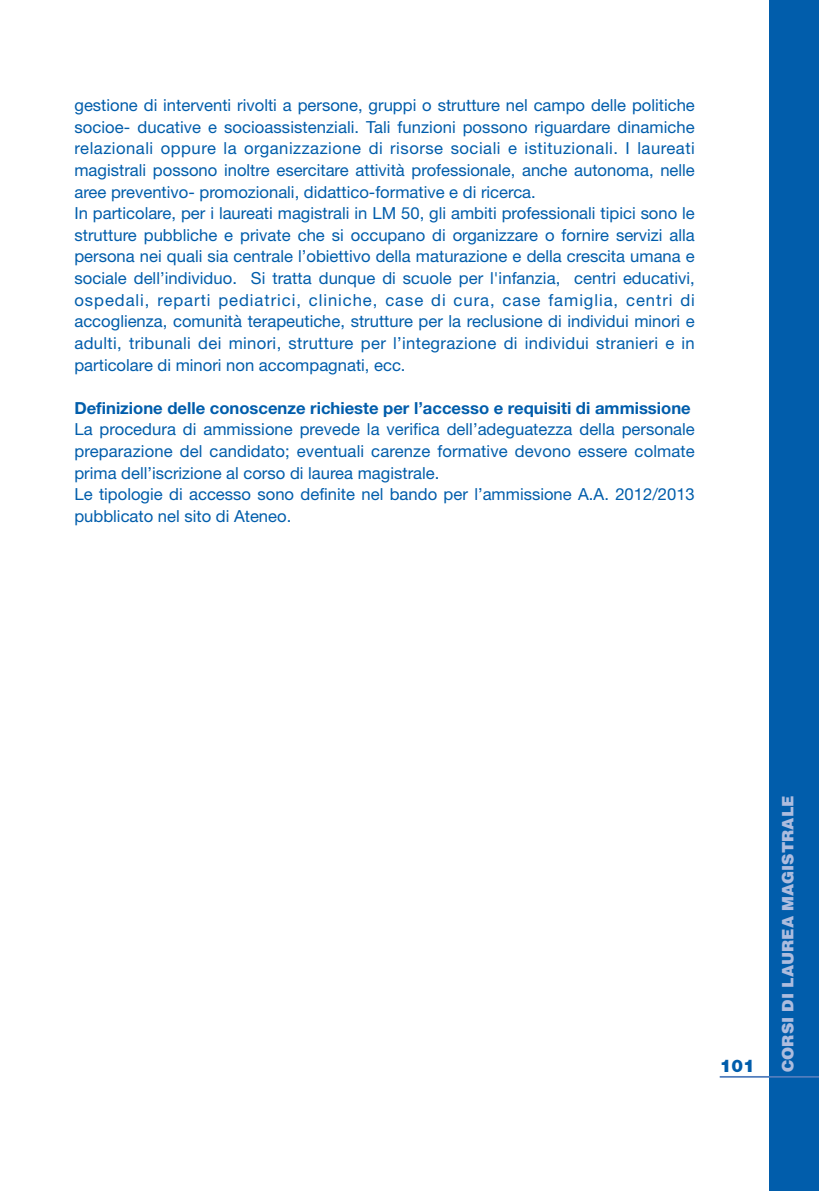
<style>
.page{position:relative;width:819px;height:1191px;background:#fff}
.page>*{position:absolute;margin:0;border:0;box-sizing:border-box;transform-origin:0 0}
.t1{font:900 17.5px "Helvetica Neue";color:#015dab}
.t2{font:16.62px/21.7px "Helvetica Neue";color:#015dab}
.t3{font:700 16.62px "Helvetica Neue";color:#015dab}
.t4{font:900 15.75px "Helvetica";color:#adbcde}
</style>
<div class="page">
<div style="left:769px;top:0;width:50px;height:1191px;background:#015dab"></div>
<hr style="left:719px;top:1076px;width:100px;height:1px;background:#517dbd">
<p class="t2" style="left:74px;top:96px;width:622px">gestione di interventi rivolti a persone, gruppi o strutture nel campo delle politiche socioe- ducative e socioassistenziali. Tali funzioni possono riguardare dinamiche relazionali oppure la organizzazione di risorse sociali e istituzionali. I laureati magistrali possono inoltre esercitare attività professionale, anche autonoma, nelle aree preventivo- promozionali, didattico-formative e di ricerca.<br>In particolare, per i laureati magistrali in LM 50, gli ambiti professionali tipici sono le strutture pubbliche e private che si occupano di organizzare o fornire servizi alla persona nei quali sia centrale l’obiettivo della maturazione e della crescita umana e sociale dell’individuo. Si tratta dunque di scuole per l'infanzia, centri educativi, ospedali, reparti pediatrici, cliniche, case di cura, case famiglia, centri di accoglienza, comunità terapeutiche, strutture per la reclusione di individui minori e adulti, tribunali dei minori, strutture per l’integrazione di individui stranieri e in particolare di minori non accompagnati, ecc.</p>
<p class="t3" style="left:74px;top:402px;width:617px">Definizione delle conoscenze richieste per l’accesso e requisiti di ammissione</p>
<p class="t2" style="left:74px;top:420px;width:622px">La procedura di ammissione prevede la verifica dell’adeguatezza della personale preparazione del candidato; eventuali carenze formative devono essere colmate prima dell’iscrizione al corso di laurea magistrale.<br>Le tipologie di accesso sono definite nel bando per l’ammissione A.A. 2012/2013 pubblicato nel sito di Ateneo.</p>
<p class="t1" style="left:719px;top:1059px;width:37px">101</p>
<p class="t4" style="left:778px;top:1071px;width:278px;rotate:-90deg">CORSI DI LAUREA MAGISTRALE</p>
</div>
